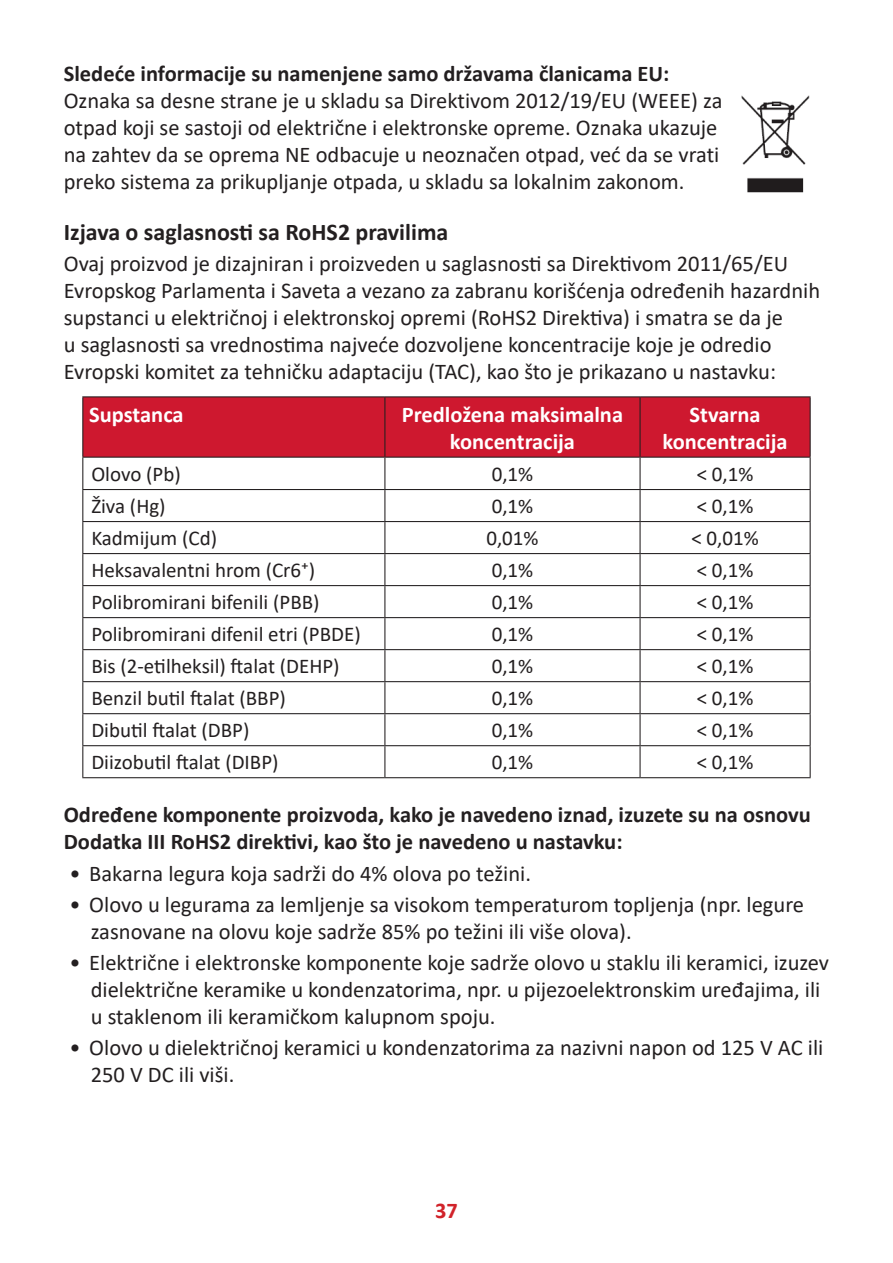
<style>
.page{position:relative;width:893px;height:1263px;background:#fff}
.page>*{position:absolute;margin:0;border:0;box-sizing:border-box;transform-origin:0 0}
.t1{font:700 24px "Calibri";color:#231f20}
.t2{font:22.5px/27px "Calibri";color:#231f20}
.t3{font:700 22.5px/27px "Calibri";color:#231f20}
.t4{font:700 22.5px/27px "Calibri";color:#fff;text-align:center}
.t5{font:700 22.5px "Calibri";color:#d1232a}
.t6{font:21px "Calibri";color:#231f20}
</style>
<div class="page">
<img style="left:741px;top:95px;width:69px;height:98px">
<div style="left:83px;top:397px;width:727px;height:60px;background:#ce182f"></div>
<hr style="left:82px;top:396px;width:303px;height:1px;background:#231f20">
<hr style="left:82px;top:397px;width:1px;height:60px;background:#231f20">
<hr style="left:385px;top:396px;width:255px;height:1px;background:#231f20">
<hr style="left:384px;top:397px;width:1px;height:60px;background:#231f20">
<hr style="left:640px;top:396px;width:171px;height:1px;background:#231f20">
<hr style="left:639px;top:397px;width:2px;height:60px;background:#231f20">
<hr style="left:810px;top:397px;width:1px;height:60px;background:#231f20">
<hr style="left:82px;top:457px;width:303px;height:1px;background:#231f20">
<hr style="left:82px;top:458px;width:1px;height:31px;background:#231f20">
<hr style="left:385px;top:457px;width:255px;height:1px;background:#231f20">
<hr style="left:384px;top:458px;width:1px;height:31px;background:#231f20">
<hr style="left:640px;top:457px;width:171px;height:1px;background:#231f20">
<hr style="left:639px;top:458px;width:2px;height:31px;background:#231f20">
<hr style="left:810px;top:458px;width:1px;height:31px;background:#231f20">
<hr style="left:82px;top:489px;width:303px;height:1px;background:#231f20">
<hr style="left:82px;top:490px;width:1px;height:31px;background:#231f20">
<hr style="left:385px;top:489px;width:255px;height:1px;background:#231f20">
<hr style="left:384px;top:490px;width:1px;height:31px;background:#231f20">
<hr style="left:640px;top:489px;width:171px;height:1px;background:#231f20">
<hr style="left:639px;top:490px;width:2px;height:31px;background:#231f20">
<hr style="left:810px;top:490px;width:1px;height:31px;background:#231f20">
<hr style="left:82px;top:521px;width:303px;height:1px;background:#231f20">
<hr style="left:82px;top:522px;width:1px;height:31px;background:#231f20">
<hr style="left:385px;top:521px;width:255px;height:1px;background:#231f20">
<hr style="left:384px;top:522px;width:1px;height:31px;background:#231f20">
<hr style="left:640px;top:521px;width:171px;height:1px;background:#231f20">
<hr style="left:639px;top:522px;width:2px;height:31px;background:#231f20">
<hr style="left:810px;top:522px;width:1px;height:31px;background:#231f20">
<hr style="left:82px;top:553px;width:303px;height:1px;background:#231f20">
<hr style="left:82px;top:554px;width:1px;height:31px;background:#231f20">
<hr style="left:385px;top:553px;width:255px;height:1px;background:#231f20">
<hr style="left:384px;top:554px;width:1px;height:31px;background:#231f20">
<hr style="left:640px;top:553px;width:171px;height:1px;background:#231f20">
<hr style="left:639px;top:554px;width:2px;height:31px;background:#231f20">
<hr style="left:810px;top:554px;width:1px;height:31px;background:#231f20">
<hr style="left:82px;top:585px;width:303px;height:1px;background:#231f20">
<hr style="left:82px;top:586px;width:1px;height:31px;background:#231f20">
<hr style="left:385px;top:585px;width:255px;height:1px;background:#231f20">
<hr style="left:384px;top:586px;width:1px;height:31px;background:#231f20">
<hr style="left:640px;top:585px;width:171px;height:1px;background:#231f20">
<hr style="left:639px;top:586px;width:2px;height:31px;background:#231f20">
<hr style="left:810px;top:586px;width:1px;height:31px;background:#231f20">
<hr style="left:82px;top:617px;width:303px;height:1px;background:#231f20">
<hr style="left:82px;top:618px;width:1px;height:31px;background:#231f20">
<hr style="left:385px;top:617px;width:255px;height:1px;background:#231f20">
<hr style="left:384px;top:618px;width:1px;height:31px;background:#231f20">
<hr style="left:640px;top:617px;width:171px;height:1px;background:#231f20">
<hr style="left:639px;top:618px;width:2px;height:31px;background:#231f20">
<hr style="left:810px;top:618px;width:1px;height:31px;background:#231f20">
<hr style="left:82px;top:649px;width:303px;height:1px;background:#231f20">
<hr style="left:82px;top:650px;width:1px;height:31px;background:#231f20">
<hr style="left:385px;top:649px;width:255px;height:1px;background:#231f20">
<hr style="left:384px;top:650px;width:1px;height:31px;background:#231f20">
<hr style="left:640px;top:649px;width:171px;height:1px;background:#231f20">
<hr style="left:639px;top:650px;width:2px;height:31px;background:#231f20">
<hr style="left:810px;top:650px;width:1px;height:31px;background:#231f20">
<hr style="left:82px;top:681px;width:303px;height:1px;background:#231f20">
<hr style="left:82px;top:682px;width:1px;height:31px;background:#231f20">
<hr style="left:385px;top:681px;width:255px;height:1px;background:#231f20">
<hr style="left:384px;top:682px;width:1px;height:31px;background:#231f20">
<hr style="left:640px;top:681px;width:171px;height:1px;background:#231f20">
<hr style="left:639px;top:682px;width:2px;height:31px;background:#231f20">
<hr style="left:810px;top:682px;width:1px;height:31px;background:#231f20">
<hr style="left:82px;top:713px;width:303px;height:1px;background:#231f20">
<hr style="left:82px;top:714px;width:1px;height:31px;background:#231f20">
<hr style="left:385px;top:713px;width:255px;height:1px;background:#231f20">
<hr style="left:384px;top:714px;width:1px;height:31px;background:#231f20">
<hr style="left:640px;top:713px;width:171px;height:1px;background:#231f20">
<hr style="left:639px;top:714px;width:2px;height:31px;background:#231f20">
<hr style="left:810px;top:714px;width:1px;height:31px;background:#231f20">
<hr style="left:82px;top:745px;width:303px;height:1px;background:#231f20">
<hr style="left:82px;top:746px;width:1px;height:31px;background:#231f20">
<hr style="left:385px;top:745px;width:255px;height:1px;background:#231f20">
<hr style="left:384px;top:746px;width:1px;height:31px;background:#231f20">
<hr style="left:640px;top:745px;width:171px;height:1px;background:#231f20">
<hr style="left:639px;top:746px;width:2px;height:31px;background:#231f20">
<hr style="left:810px;top:746px;width:1px;height:31px;background:#231f20">
<hr style="left:82px;top:777px;width:303px;height:1px;background:#231f20">
<hr style="left:385px;top:777px;width:255px;height:1px;background:#231f20">
<hr style="left:640px;top:777px;width:171px;height:1px;background:#231f20">
<p class="t3" style="left:64px;top:59px;width:607px">Sledeće informacije su namenjene samo državama članicama EU:</p>
<p class="t2" style="left:64px;top:86px;width:660px">Oznaka sa desne strane je u skladu sa Direktivom 2012/19/EU (WEEE) za otpad koji se sastoji od električne i elektronske opreme. Oznaka ukazuje na zahtev da se oprema NE odbacuje u neoznačen otpad, već da se vrati preko sistema za prikupljanje otpada, u skladu sa lokalnim zakonom.</p>
<p class="t1" style="left:64px;top:215px;width:386px">Izjava o saglasnosti sa RoHS2 pravilima</p>
<p class="t2" style="left:64px;top:250px;width:758px">Ovaj proizvod je dizajniran i proizveden u saglasnosti sa Direktivom 2011/65/EU Evropskog Parlamenta i Saveta a vezano za zabranu korišćenja određenih hazardnih supstanci u električnoj i elektronskoj opremi (RoHS2 Direktiva) i smatra se da je<br>u saglasnosti sa vrednostima najveće dozvoljene koncentracije koje je odredio Evropski komitet za tehničku adaptaciju (TAC), kao što je prikazano u nastavku:</p>
<p class="t4" style="left:89px;top:400px;width:96px">Supstanca</p>
<p class="t4" style="left:402px;top:400px;width:223px">Predložena maksimalna koncentracija</p>
<p class="t4" style="left:662px;top:400px;width:127px">Stvarna koncentracija</p>
<p class="t6" style="left:91px;top:459px;width:91px">Olovo (Pb)</p>
<p class="t6" style="left:492px;top:459px;width:43px">0,1%</p>
<p class="t6" style="left:697px;top:459px;width:58px">&lt; 0,1%</p>
<p class="t6" style="left:91px;top:491px;width:76px">Živa (Hg)</p>
<p class="t6" style="left:492px;top:491px;width:43px">0,1%</p>
<p class="t6" style="left:697px;top:491px;width:58px">&lt; 0,1%</p>
<p class="t6" style="left:91px;top:523px;width:127px">Kadmijum (Cd)</p>
<p class="t6" style="left:486px;top:523px;width:54px">0,01%</p>
<p class="t6" style="left:691px;top:523px;width:69px">&lt; 0,01%</p>
<p class="t6" style="left:91px;top:556px;width:225px">Heksavalentni hrom (Cr6⁺)</p>
<p class="t6" style="left:492px;top:556px;width:43px">0,1%</p>
<p class="t6" style="left:697px;top:556px;width:58px">&lt; 0,1%</p>
<p class="t6" style="left:91px;top:588px;width:230px">Polibromirani bifenili (PBB)</p>
<p class="t6" style="left:492px;top:588px;width:43px">0,1%</p>
<p class="t6" style="left:697px;top:588px;width:58px">&lt; 0,1%</p>
<p class="t6" style="left:91px;top:620px;width:271px">Polibromirani difenil etri (PBDE)</p>
<p class="t6" style="left:492px;top:620px;width:43px">0,1%</p>
<p class="t6" style="left:697px;top:620px;width:58px">&lt; 0,1%</p>
<p class="t6" style="left:91px;top:652px;width:250px">Bis (2-etilheksil) ftalat (DEHP)</p>
<p class="t6" style="left:492px;top:652px;width:43px">0,1%</p>
<p class="t6" style="left:697px;top:652px;width:58px">&lt; 0,1%</p>
<p class="t6" style="left:91px;top:684px;width:196px">Benzil butil ftalat (BBP)</p>
<p class="t6" style="left:492px;top:684px;width:43px">0,1%</p>
<p class="t6" style="left:697px;top:684px;width:58px">&lt; 0,1%</p>
<p class="t6" style="left:91px;top:716px;width:160px">Dibutil ftalat (DBP)</p>
<p class="t6" style="left:492px;top:716px;width:43px">0,1%</p>
<p class="t6" style="left:697px;top:716px;width:58px">&lt; 0,1%</p>
<p class="t6" style="left:91px;top:748px;width:189px">Diizobutil ftalat (DIBP)</p>
<p class="t6" style="left:492px;top:748px;width:43px">0,1%</p>
<p class="t6" style="left:697px;top:748px;width:58px">&lt; 0,1%</p>
<p class="t3" style="left:64px;top:801px;width:749px">Određene komponente proizvoda, kako je navedeno iznad, izuzete su na osnovu<br>Dodatka III RoHS2 direktivi, kao što je navedeno u nastavku:</p>
<p class="t2" style="left:70px;top:859px;width:463px">• Bakarna legura koja sadrži do 4% olova po težini.</p>
<p class="t2" style="left:91px;top:890px;width:715px;text-indent:-21px">• Olovo u legurama za lemljenje sa visokom temperaturom topljenja (npr. legure zasnovane na olovu koje sadrže 85% po težini ili više olova).</p>
<p class="t2" style="left:91px;top:948px;width:740px;text-indent:-21px">• Električne i elektronske komponente koje sadrže olovo u staklu ili keramici, izuzev dielektrične keramike u kondenzatorima, npr. u pijezoelektronskim uređajima, ili u staklenom ili keramičkom kalupnom spoju.</p>
<p class="t2" style="left:91px;top:1034px;width:734px;text-indent:-21px">• Olovo u dielektričnoj keramici u kondenzatorima za nazivni napon od 125 V AC ili<br>250 V DC ili viši.</p>
<p class="t5" style="left:435px;top:1194px;width:24px">37</p>
</div>
